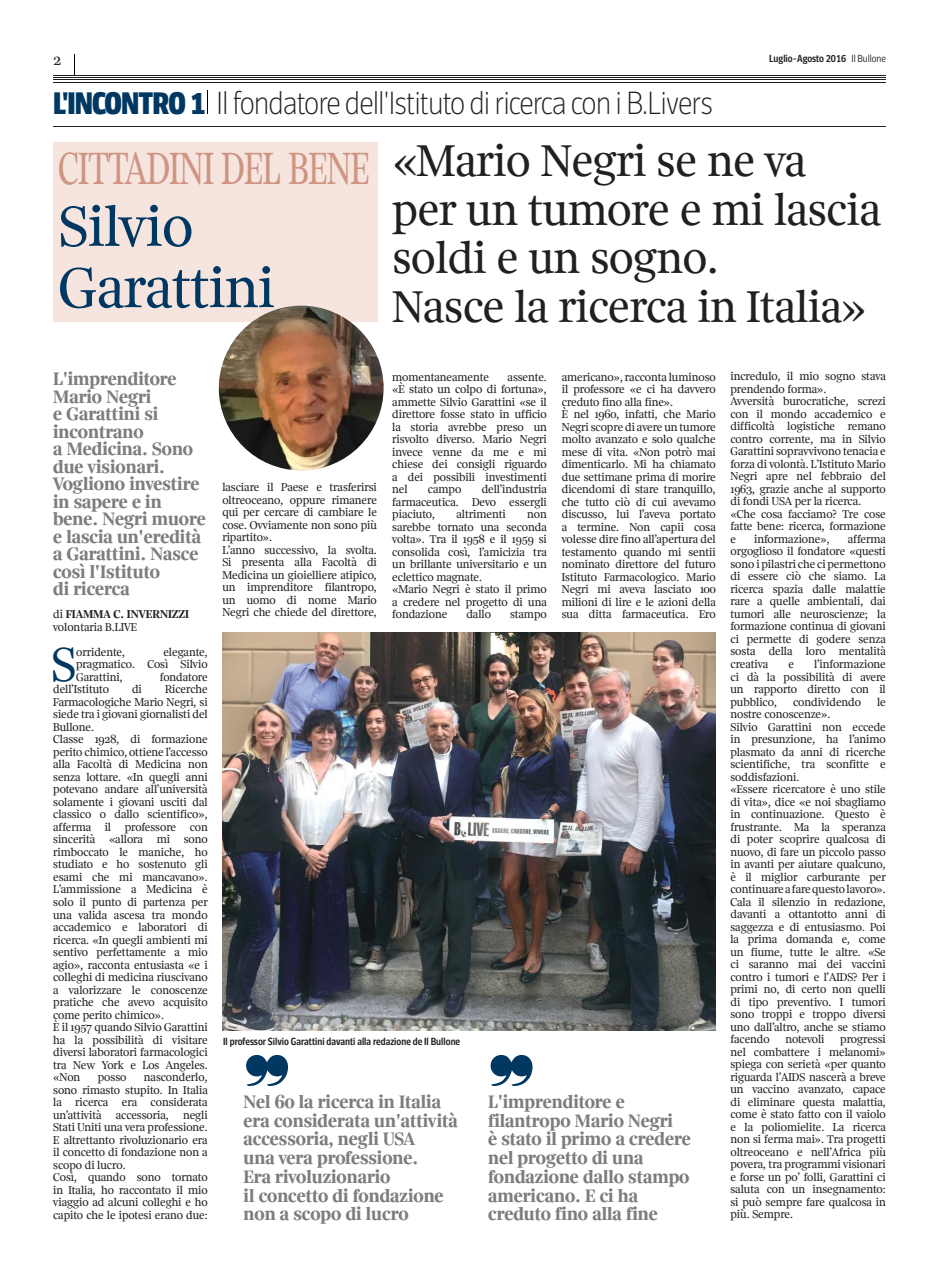
<style>
.page{position:relative;width:939px;height:1276px;background:#fff}
.page>*{position:absolute;margin:0;border:0;box-sizing:border-box;transform-origin:0 0}
.t1{font:300 58.75px/61.2px "Solferino Text";color:#003862}
.t2{font:300 49.62px "Solferino Text";color:#003862}
.t3{font:300 47px "Solferino Text";color:#d09482;scale:.76 1}
.t4{font:300 46.25px/48.8px "Solferino Text";color:#241f1f}
.t5{font:100 31.25px "Brera Condensed";letter-spacing:-.01em;color:#241f1f}
.t6{font:700 18.75px/17.5px "Solferino Text";color:#7d7c7e}
.t7{font:300 16.25px "Solferino Text";color:#241f1f}
.t8{font:300 11.88px/12.5px "Solferino Text";color:#241f1f}
.t9{font:700 10px "Brera Condensed";color:#241f1f}
.s1{font-weight:300}
.s2{font-weight:900;font-size:30px;color:#003862}
.s3{font-weight:700}
</style>
<div class="page">
<hr style="left:53px;top:126px;width:833px;height:1px;background:#241f1f">
<hr style="left:53px;top:82px;width:833px;height:1px;background:#241f1f">
<hr style="left:53px;top:75px;width:833px;height:1px;background:#241f1f">
<hr style="left:53px;top:77px;width:833px;height:1px;background:#241f1f">
<hr style="left:53px;top:80px;width:833px;height:1px;background:#241f1f">
<svg style="left:74px;top:55px;width:1px;height:20px"></svg>
<div style="left:53px;top:143px;width:324px;height:179px;background:#f6e5df"></div>
<img style="left:219px;top:306px;width:165px;height:164px;border-radius:82px">
<img style="left:222px;top:633px;width:494px;height:397px">
<h3 class="t7" style="left:53px;top:49px;width:10px">2</h3>
<p class="t9" style="left:769px;top:52px;width:118px">Luglio-Agosto 2016 <span class="s1">Il Bullone</span></p>
<h3 class="t5" style="left:53px;top:85px;width:661px"><span class="s2">L'INCONTRO 1</span> Il fondatore dell'Istituto di ricerca con i B.Livers</h3>
<h3 class="t4" style="left:392px;top:135px;width:490px">«Mario Negri se ne va per un tumore e mi lascia soldi e un sogno.<br>Nasce la ricerca in Italia»</h3>
<h3 class="t3" style="left:59px;top:138px;width:411px">CITTADINI DEL BENE</h3>
<h1 class="t1" style="left:59px;top:194px;width:217px">Silvio<br>Garattini</h1>
<h3 class="t6" style="left:53px;top:370px;width:154px">L'imprenditore mario negri<br>e Garattini si incontrano<br>a medicina. Sono due visionari. vogliono investire in sapere e in bene. negri muore e lascia un'eredità a Garattini. nasce così l'istituto<br>di ricerca</h3>
<p class="t8" style="left:53px;top:608px;width:138px">di <span class="s3">Fiamma C. invernizzi </span>volontaria B.LIVE</p>
<h2 class="t2" style="left:51px;top:632px;width:26px">S</h2>
<p class="t8" style="left:76px;top:645px;width:50px">orridente,</p>
<p class="t8" style="left:76px;top:645px;width:133px;text-align:justify;text-indent:87px">elegante, pragmatico. Così Silvio Garattini,</p>
<p class="t8" style="left:160px;top:670px;width:49px">fondatore</p>
<p class="t8" style="left:53px;top:683px;width:57px">dell’Istituto</p>
<p class="t8" style="left:132px;top:683px;width:11px">di</p>
<p class="t8" style="left:53px;top:683px;width:156px;text-indent:112px">Ricerche<br>Farmacologiche Mario Negri, si siede tra i giovani giornalisti del<br>Bullone.<br>Classe 1928, di formazione perito chimico, ottiene l’accesso alla Facoltà di Medicina non senza lottare. «In quegli anni potevano andare all’università solamente i giovani usciti dal classico o dallo scientifico», afferma il professore con sincerità «allora mi sono rimboccato le maniche, ho studiato e ho sostenuto gli esami che mi mancavano».<br>L’ammissione a Medicina è solo il punto di partenza per una valida ascesa tra mondo accademico e laboratori di ricerca. «In quegli ambienti mi sentivo perfettamente a mio agio», racconta entusiasta «e i colleghi di medicina riuscivano a valorizzare le conoscenze pratiche che avevo acquisito come perito chimico».<br>È il 1957 quando Silvio Garattini ha la possibilità di visitare diversi laboratori farmacologici tra New York e Los Angeles. «Non</p>
<p class="t8" style="left:53px;top:1070px;width:156px;text-indent:91px">nasconderlo, sono rimasto stupito. In Italia la ricerca era considerata un’attività accessoria, negli<br>Stati Uniti una vera professione.<br>E altrettanto rivoluzionario era il concetto di fondazione non a scopo di lucro.<br>Così, quando sono tornato in Italia, ho raccontato il mio viaggio ad alcuni colleghi e ho capito che le ipotesi erano due:</p>
<p class="t8" style="left:98px;top:1070px;width:30px">posso</p>
<p class="t8" style="left:222px;top:481px;width:156px">lasciare il Paese e trasferirsi oltreoceano, oppure rimanere qui per cercare di cambiare le cose. Ovviamente non sono più ripartito».<br>L’anno successivo, la svolta.<br>Si presenta alla Facoltà di<br>Medicina un gioielliere atipico, un imprenditore filantropo, un uomo di nome Mario<br>Negri che chiede del direttore,</p>
<p class="t8" style="left:392px;top:370px;width:156px;text-align:justify;text-indent:115px">assente. «È stato un colpo di fortuna», ammette Silvio Garattini «se il direttore fosse stato in ufficio la storia avrebbe preso un risvolto diverso. Mario Negri invece venne da me e mi chiese dei consigli riguardo a dei possibili investimenti nel</p>
<p class="t8" style="left:392px;top:370px;width:98px">momentaneamente</p>
<p class="t8" style="left:392px;top:482px;width:156px;text-align:justify;text-indent:89px">dell’industria farmaceutica. Devo essergli piaciuto,</p>
<p class="t8" style="left:428px;top:482px;width:35px">campo</p>
<p class="t8" style="left:457px;top:507px;width:51px">altrimenti</p>
<p class="t8" style="left:392px;top:507px;width:156px;text-indent:135px">non sarebbe tornato una seconda volta». Tra il 1958 e il 1959 si consolida così, l’amicizia tra un brillante universitario e un eclettico magnate.<br>«Mario Negri è stato il primo a credere nel progetto di una fondazione</p>
<p class="t8" style="left:466px;top:607px;width:26px">dallo</p>
<p class="t8" style="left:510px;top:607px;width:38px">stampo</p>
<p class="t8" style="left:562px;top:370px;width:155px">americano», racconta luminoso il professore «e ci ha davvero creduto fino alla fine».<br>È nel 1960, infatti, che Mario<br>Negri scopre di avere un tumore molto avanzato e solo qualche mese di vita. «Non potrò mai dimenticarlo. Mi ha chiamato due settimane prima di morire dicendomi di stare tranquillo, che tutto ciò di cui avevamo discusso, lui l’aveva portato a termine. Non capii cosa volesse dire fino all’apertura del testamento quando mi sentii nominato direttore del futuro<br>Istituto Farmacologico. Mario<br>Negri mi aveva lasciato 100 milioni di lire e le azioni della sua ditta farmaceutica. Ero</p>
<p class="t9" style="left:223px;top:1035px;width:239px">Il professor Silvio Garattini davanti alla redazione de Il Bullone</p>
<h3 class="t6" style="left:244px;top:1092px;width:216px;line-height:18.8px">nel 60 la ricerca in italia era considerata un'attività accessoria, negli uSa<br>una vera professione.<br>era rivoluzionario<br>il concetto di fondazione non a scopo di lucro</h3>
<h3 class="t6" style="left:488px;top:1092px;width:204px;line-height:18.8px">L'imprenditore e filantropo mario negri<br>è stato il primo a credere nel progetto di una fondazione dallo stampo americano. e ci ha creduto fino alla fine</h3>
<p class="t8" style="left:730px;top:370px;width:157px">incredulo, il mio sogno stava prendendo forma».<br>Avversità burocratiche, screzi con il mondo accademico e difficoltà logistiche remano contro corrente, ma in Silvio<br>Garattini sopravvivono tenacia e forza di volontà. L’Istituto Mario<br>Negri apre nel febbraio del<br>1963, grazie anche al supporto di fondi USA per la ricerca. «Che cosa facciamo? Tre cose fatte bene: ricerca, formazione e</p>
<p class="t8" style="left:754px;top:532px;width:77px">informazione»,</p>
<p class="t8" style="left:730px;top:532px;width:157px;text-align:justify;text-indent:117px">afferma orgoglioso il fondatore «questi sono i pilastri che ci permettono di essere ciò che siamo. La ricerca spazia dalle malattie rare a quelle ambientali, dai tumori alle neuroscienze; la formazione continua di giovani ci permette di godere senza sosta della loro mentalità creativa</p>
<p class="t8" style="left:730px;top:657px;width:157px;text-align:justify;text-indent:84px">l’informazione ci dà la possibilità di avere un rapporto diretto con il pubblico,</p>
<p class="t8" style="left:788px;top:657px;width:7px">e</p>
<p class="t8" style="left:793px;top:695px;width:69px">condividendo</p>
<p class="t8" style="left:877px;top:695px;width:10px">le</p>
<p class="t8" style="left:730px;top:707px;width:157px">nostre conoscenze».<br>Silvio Garattini non eccede in presunzione, ha l’animo plasmato da anni di ricerche scientifiche, tra sconfitte e soddisfazioni.<br>«Essere ricercatore è uno stile di vita», dice «e noi sbagliamo in continuazione. Questo è frustrante. Ma la speranza di poter scoprire qualcosa di nuovo, di fare un piccolo passo in avanti per aiutare qualcuno, è il miglior carburante per continuare a fare questo lavoro».<br>Cala il silenzio in redazione, davanti a ottantotto anni di saggezza e di entusiasmo. Poi la prima domanda e, come un fiume, tutte le altre. «Se ci saranno mai dei vaccini contro i tumori e l’AIDS? Per i primi no, di certo non quelli di tipo preventivo. I tumori sono troppi e troppo diversi uno dall’altro, anche se stiamo facendo</p>
<p class="t8" style="left:730px;top:1032px;width:157px;text-align:justify;text-indent:110px">progressi nel combattere i melanomi» spiega con serietà «per quanto riguarda l’AIDS nascerà a breve un vaccino avanzato, capace di eliminare questa malattia, come è stato fatto con il vaiolo e la poliomielite. La ricerca non si ferma mai». Tra progetti oltreoceano e nell’Africa più povera, tra programmi visionari e forse un po’ folli, Garattini ci saluta con un insegnamento: si può sempre fare qualcosa in più. Sempre.</p>
<p class="t8" style="left:785px;top:1032px;width:41px">notevoli</p>
</div>
